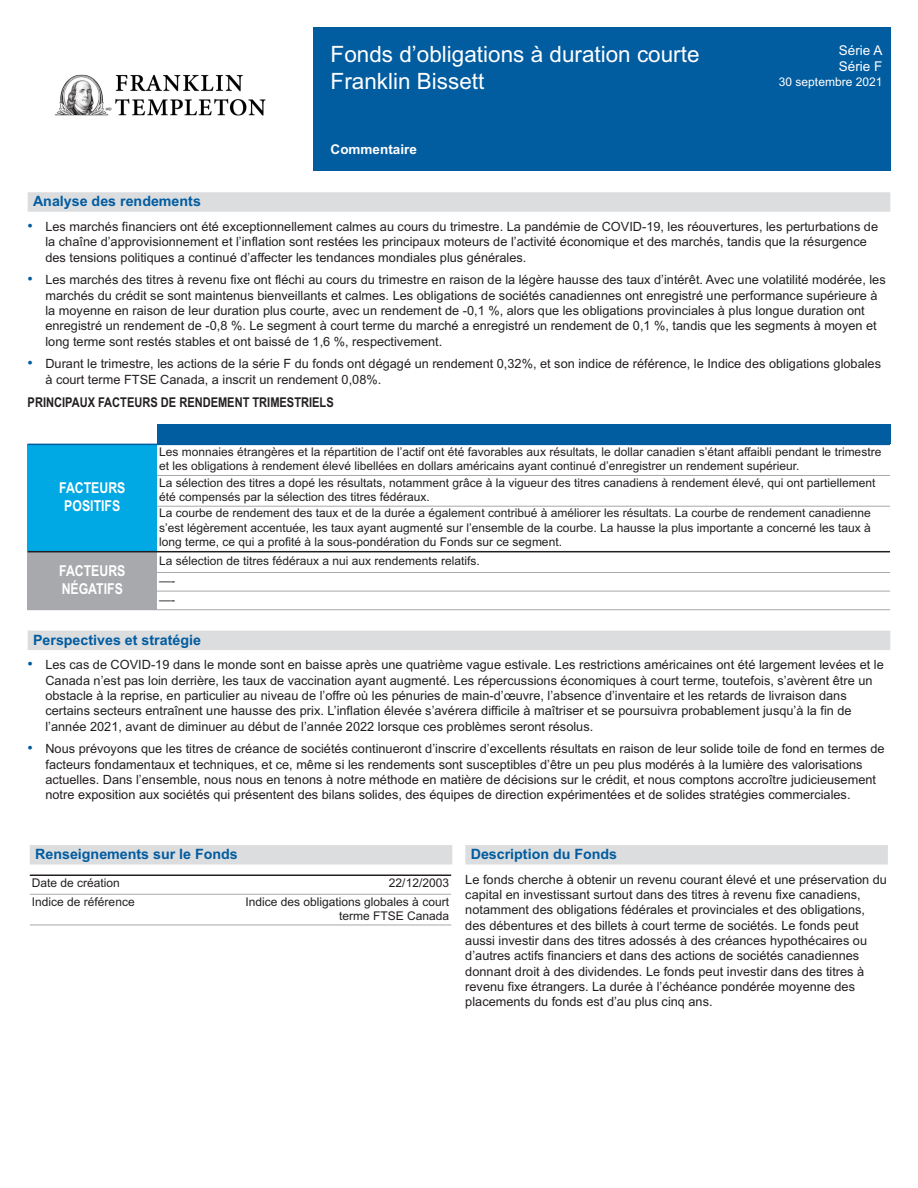
<style>
.page{position:relative;width:918px;height:1188px;background:#fff}
.page>*{position:absolute;margin:0;border:0;box-sizing:border-box;transform-origin:0 0}
.t1{font:22.5px/27px "Arial";color:#fff}
.t2{font:700 15px/18px "Arial Narrow";color:#fff;text-align:center}
.t3{font:700 14.25px "Arial";color:#015ca0}
.t4{font:700 13.5px "Arial Narrow";color:#231f20}
.t5{font:13.5px "Arial";color:#fff}
.t6{font:700 13.5px "Arial";color:#fff}
.t7{font:12.75px/15.3px "Arial";color:#231f20}
.t8{font:12px/14.4px "Arial";color:#231f20}
.t9{font:12px "Arial";color:#fff}
.s1{font-size:15.3px;color:#015ca0}
</style>
<div class="page">
<div style="left:313px;top:28px;width:577px;height:143px;background:#015ca0"></div>
<div style="left:28px;top:192px;width:862px;height:20px;background:#dcdddf"></div>
<div style="left:28px;top:631px;width:862px;height:19px;background:#dcdddf"></div>
<div style="left:157px;top:424px;width:733px;height:20px;background:#015ca0"></div>
<div style="left:28px;top:444px;width:129px;height:108px;background:#00a8e4"></div>
<div style="left:28px;top:552px;width:129px;height:58px;background:#a8a9ad"></div>
<hr style="left:28px;top:444px;width:862px;height:1px;background:#015ca0">
<hr style="left:157px;top:475px;width:733px;height:1px;background:#a8a9ad">
<hr style="left:157px;top:506px;width:733px;height:1px;background:#a8a9ad">
<hr style="left:28px;top:551px;width:862px;height:1px;background:#231f20">
<hr style="left:157px;top:572px;width:733px;height:1px;background:#a8a9ad">
<hr style="left:157px;top:591px;width:733px;height:1px;background:#a8a9ad">
<hr style="left:28px;top:609px;width:862px;height:1px;background:#a8a9ad">
<div style="left:30px;top:845px;width:422px;height:20px;background:#dcdddf"></div>
<hr style="left:30px;top:875px;width:421px;height:1px;background:#231f20">
<hr style="left:30px;top:894px;width:421px;height:1px;background:#a8a9ad">
<hr style="left:30px;top:925px;width:421px;height:1px;background:#a8a9ad">
<div style="left:465px;top:845px;width:423px;height:20px;background:#dcdddf"></div>
<img style="left:55px;top:74px;width:211px;height:42px">
<p class="t1" style="left:331px;top:43px;width:370px">Fonds d’obligations à duration courte<br>Franklin Bissett</p>
<p class="t6" style="left:331px;top:144px;width:88px">Commentaire</p>
<p class="t5" style="left:839px;top:45px;width:45px">Série A</p>
<p class="t5" style="left:839px;top:61px;width:45px">Série F</p>
<p class="t9" style="left:779px;top:77px;width:105px">30 septembre 2021</p>
<p class="t3" style="left:33px;top:196px;width:169px">Analyse des rendements</p>
<p class="t7" style="left:45px;top:220px;width:834px;text-indent:-18px"><span class="s1">•</span> Les marchés financiers ont été exceptionnellement calmes au cours du trimestre. La pandémie de COVID-19, les réouvertures, les perturbations de la chaîne d’approvisionnement et l’inflation sont restées les principaux moteurs de l’activité économique et des marchés, tandis que la résurgence des tensions politiques a continué d’affecter les tendances mondiales plus générales.</p>
<p class="t7" style="left:45px;top:273px;width:842px;text-indent:-18px"><span class="s1">•</span> Les marchés des titres à revenu fixe ont fléchi au cours du trimestre en raison de la légère hausse des taux d’intérêt. Avec une volatilité modérée, les marchés du crédit se sont maintenus bienveillants et calmes. Les obligations de sociétés canadiennes ont enregistré une performance supérieure à la moyenne en raison de leur duration plus courte, avec un rendement de -0,1 %, alors que les obligations provinciales à plus longue duration ont enregistré un rendement de -0,8 %. Le segment à court terme du marché a enregistré un rendement de 0,1 %, tandis que les segments à moyen et long terme sont restés stables et ont baissé de 1,6 %, respectivement.</p>
<p class="t7" style="left:45px;top:357px;width:837px;text-indent:-18px"><span class="s1">•</span> Durant le trimestre, les actions de la série F du fonds ont dégagé un rendement 0,32%, et son indice de référence, le Indice des obligations globales à court terme FTSE Canada, a inscrit un rendement 0,08%.</p>
<p class="t4" style="left:28px;top:397px;width:308px">PRINCIPAUX FACTEURS DE RENDEMENT TRIMESTRIELS</p>
<p class="t2" style="left:59px;top:480px;width:68px">FACTEURS<br>POSITIFS</p>
<p class="t2" style="left:59px;top:563px;width:68px;text-align:left">FACTEURS<br>NÉGATIFS</p>
<p class="t8" style="left:159px;top:446px;width:724px">Les monnaies étrangères et la répartition de l’actif ont été favorables aux résultats, le dollar canadien s’étant affaibli pendant le trimestre et les obligations à rendement élevé libellées en dollars américains ayant continué d’enregistrer un rendement supérieur.</p>
<p class="t8" style="left:159px;top:477px;width:718px">La sélection des titres a dopé les résultats, notamment grâce à la vigueur des titres canadiens à rendement élevé, qui ont partiellement été compensés par la sélection des titres fédéraux.</p>
<p class="t8" style="left:159px;top:507px;width:713px;text-align:justify">La courbe de rendement des taux et de la durée a également contribué à améliorer les résultats. La courbe de rendement canadienne s’est légèrement accentuée, les taux ayant augmenté sur l’ensemble de la courbe. La hausse la plus importante a concerné les taux à long terme, ce qui a profité à la sous-pondération du Fonds sur ce segment.</p>
<p class="t8" style="left:159px;top:555px;width:322px">La sélection de titres fédéraux a nui aux rendements relatifs.</p>
<p class="t8" style="left:159px;top:575px;width:17px">—-</p>
<p class="t8" style="left:159px;top:593px;width:17px">—-</p>
<p class="t3" style="left:33px;top:634px;width:169px">Perspectives et stratégie</p>
<p class="t7" style="left:45px;top:658px;width:840px;text-indent:-18px"><span class="s1">•</span> Les cas de COVID-19 dans le monde sont en baisse après une quatrième vague estivale. Les restrictions américaines ont été largement levées et le Canada n’est pas loin derrière, les taux de vaccination ayant augmenté. Les répercussions économiques à court terme, toutefois, s’avèrent être un obstacle à la reprise, en particulier au niveau de l’offre où les pénuries de main-d’œuvre, l’absence d’inventaire et les retards de livraison dans certains secteurs entraînent une hausse des prix. L’inflation élevée s’avérera difficile à maîtriser et se poursuivra probablement jusqu’à la fin de l’année 2021, avant de diminuer au début de l’année 2022 lorsque ces problèmes seront résolus.</p>
<p class="t7" style="left:45px;top:742px;width:841px;text-indent:-18px"><span class="s1">•</span> Nous prévoyons que les titres de créance de sociétés continueront d’inscrire d’excellents résultats en raison de leur solide toile de fond en termes de facteurs fondamentaux et techniques, et ce, même si les rendements sont susceptibles d’être un peu plus modérés à la lumière des valorisations actuelles. Dans l’ensemble, nous nous en tenons à notre méthode en matière de décisions sur le crédit, et nous comptons accroître judicieusement notre exposition aux sociétés qui présentent des bilans solides, des équipes de direction expérimentées et de solides stratégies commerciales.</p>
<p class="t3" style="left:35px;top:849px;width:204px">Renseignements sur le Fonds</p>
<p class="t8" style="left:32px;top:877px;width:90px">Date de création</p>
<p class="t8" style="left:389px;top:877px;width:62px">22/12/2003</p>
<p class="t8" style="left:32px;top:895px;width:104px">Indice de référence</p>
<p class="t8" style="left:246px;top:895px;width:205px;text-align:right">Indice des obligations globales à court terme FTSE Canada</p>
<p class="t3" style="left:471px;top:849px;width:148px">Description du Fonds</p>
<p class="t7" style="left:465px;top:873px;width:423px">Le fonds cherche à obtenir un revenu courant élevé et une préservation du capital en investissant surtout dans des titres à revenu fixe canadiens, notamment des obligations fédérales et provinciales et des obligations, des débentures et des billets à court terme de sociétés. Le fonds peut aussi investir dans des titres adossés à des créances hypothécaires ou d’autres actifs financiers et dans des actions de sociétés canadiennes donnant droit à des dividendes. Le fonds peut investir dans des titres à revenu fixe étrangers. La durée à l’échéance pondérée moyenne des placements du fonds est d’au plus cinq ans.</p>
</div>
